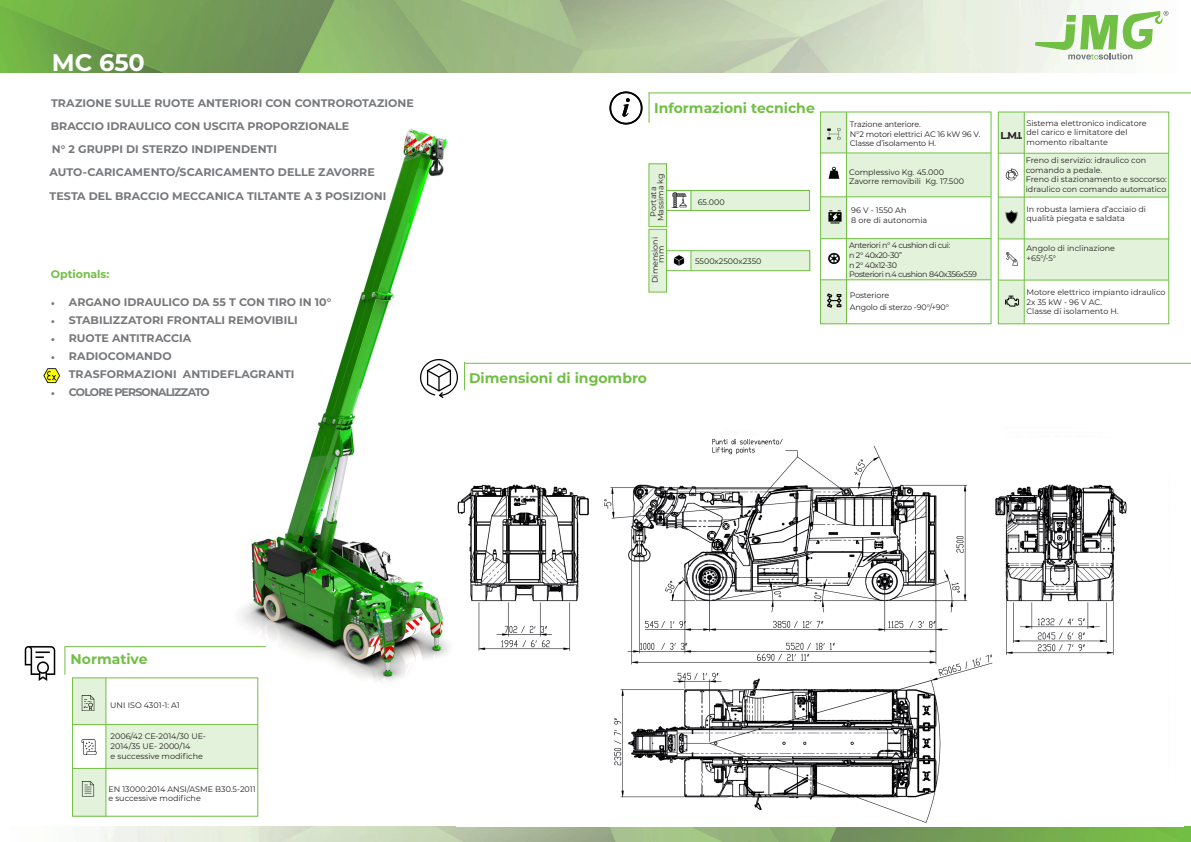
<style>
.page{position:relative;width:1191px;height:842px;background:#fff}
.page>*{position:absolute;margin:0;border:0;box-sizing:border-box;transform-origin:0 0}
.t1{font:700 24px "Montserrat";color:#fff}
.t2{font:700 14px "Montserrat";color:#71bf44}
.t3{font:700 11px "Montserrat";letter-spacing:.005em;color:#76787b}
.t4{font:700 11px "Montserrat";letter-spacing:-.075em;color:#76787b}
.t5{font:700 11px "Montserrat";letter-spacing:-.005em;color:#71bf44}
.t6{font:700 10px "Montserrat";color:#231f20}
.t7{font:8px "Montserrat";color:#231f20}
.t8{font:8px "Montserrat";letter-spacing:-.02em;color:#231f20}
.t9{font:8px "Montserrat";letter-spacing:-.045em;color:#231f20}
.t10{font:8px "Montserrat";color:#000}
.s1{font-family:"Minion Pro";font-weight:400}
</style>
<div class="page">
<img style="left:0;top:0;width:1169px;height:73px">
<img style="left:99px;top:826px;width:1092px;height:16px">
<img style="left:216px;top:129px;width:306px;height:566px">
<img style="left:43px;top:368px;width:17px;height:15px">
<img style="left:457px;top:428px;width:670px;height:395px">
<hr style="left:465px;top:363px;width:726px;height:1px;background:#71bf44">
<svg style="left:464px;top:362px;width:1px;height:28px"></svg>
<img style="left:420px;top:360px;width:38px;height:37px">
<hr style="left:648px;top:92px;width:543px;height:1px;background:#71bf44">
<svg style="left:1035px;top:11px;width:133px;height:49px"></svg>
<hr style="left:648px;top:92px;width:1px;height:31px;background:#71bf44">
<hr style="left:65px;top:646px;width:201px;height:1px;background:#71bf44">
<svg style="left:64px;top:646px;width:1px;height:29px"></svg>
<img style="left:24px;top:646px;width:32px;height:35px">
<div style="left:72px;top:678px;width:186px;height:138px;border:1px solid #71bf44"></div>
<div style="left:72px;top:678px;width:34px;height:47px;background:#e3f2da"></div>
<div style="left:106px;top:725px;width:152px;height:43px;background:#e3f2da"></div>
<div style="left:72px;top:768px;width:34px;height:48px;background:#e3f2da"></div>
<hr style="left:72px;top:724px;width:186px;height:1px;background:#71bf44">
<hr style="left:72px;top:768px;width:186px;height:1px;background:#71bf44">
<hr style="left:106px;top:678px;width:1px;height:138px;background:#71bf44">
<img style="left:81px;top:696px;width:14px;height:14px">
<img style="left:81px;top:740px;width:15px;height:15px">
<img style="left:81px;top:782px;width:14px;height:15px">
<div style="left:691px;top:251px;width:119px;height:20px;background:#e3f2da"></div>
<div style="left:690px;top:191px;width:119px;height:19px;background:#e3f2da"></div>
<div style="left:666px;top:250px;width:144px;height:21px;border:1px solid #71bf44"></div>
<div style="left:666px;top:190px;width:143px;height:21px;border:1px solid #71bf44"></div>
<div style="left:820px;top:112px;width:26px;height:41px;background:#e3f2da"></div>
<div style="left:846px;top:153px;width:144px;height:44px;background:#e3f2da"></div>
<div style="left:820px;top:197px;width:26px;height:42px;background:#e3f2da"></div>
<div style="left:846px;top:239px;width:144px;height:41px;background:#e3f2da"></div>
<div style="left:820px;top:280px;width:26px;height:44px;background:#e3f2da"></div>
<div style="left:998px;top:112px;width:26px;height:41px;background:#e3f2da"></div>
<div style="left:1024px;top:153px;width:144px;height:44px;background:#e3f2da"></div>
<div style="left:998px;top:197px;width:26px;height:42px;background:#e3f2da"></div>
<div style="left:998px;top:280px;width:26px;height:44px;background:#e3f2da"></div>
<div style="left:1024px;top:239px;width:144px;height:41px;background:#e3f2da"></div>
<div style="left:820px;top:112px;width:171px;height:212px;border:1px solid #71bf44"></div>
<hr style="left:820px;top:153px;width:171px;height:1px;background:#71bf44">
<hr style="left:820px;top:197px;width:170px;height:1px;background:#71bf44">
<hr style="left:846px;top:112px;width:1px;height:211px;background:#71bf44">
<hr style="left:820px;top:280px;width:170px;height:1px;background:#71bf44">
<hr style="left:820px;top:238px;width:171px;height:1px;background:#71bf44">
<img style="left:828px;top:166px;width:12px;height:13px">
<img style="left:828px;top:211px;width:14px;height:13px">
<img style="left:828px;top:253px;width:12px;height:12px">
<img style="left:827px;top:293px;width:15px;height:15px">
<div style="left:998px;top:112px;width:171px;height:212px;border:1px solid #71bf44"></div>
<hr style="left:998px;top:153px;width:170px;height:1px;background:#71bf44">
<hr style="left:998px;top:197px;width:170px;height:1px;background:#71bf44">
<hr style="left:1024px;top:112px;width:1px;height:212px;background:#71bf44">
<hr style="left:998px;top:280px;width:170px;height:1px;background:#71bf44">
<hr style="left:998px;top:239px;width:170px;height:1px;background:#71bf44">
<img style="left:1005px;top:168px;width:14px;height:13px">
<img style="left:1005px;top:211px;width:13px;height:13px">
<img style="left:1006px;top:252px;width:12px;height:14px">
<img style="left:1005px;top:295px;width:14px;height:12px">
<img style="left:827px;top:128px;width:14px;height:12px">
<div style="left:649px;top:164px;width:17px;height:63px;background:#e3f2da"></div>
<div style="left:649px;top:230px;width:17px;height:62px;background:#e3f2da"></div>
<svg style="left:691px;top:190px;width:1px;height:20px"></svg>
<div style="left:648px;top:164px;width:19px;height:63px;border:1px solid #71bf44"></div>
<svg style="left:690px;top:250px;width:1px;height:20px"></svg>
<img style="left:673px;top:255px;width:12px;height:11px">
<img style="left:671px;top:193px;width:15px;height:15px">
<div style="left:648px;top:229px;width:19px;height:63px;border:1px solid #71bf44"></div>
<img style="left:609px;top:91px;width:34px;height:34px">
<p class="t1" style="left:52px;top:45px;width:95px">MC 650</p>
<p class="t3" style="left:51px;top:95px;width:364px">TRAZIONE SULLE RUOTE ANTERIORI CON CONTROROTAZIONE</p>
<p class="t3" style="left:51px;top:118px;width:300px">BRACCIO IDRAULICO CON USCITA PROPORZIONALE</p>
<p class="t3" style="left:52px;top:141px;width:227px">N° 2 GRUPPI DI STERZO INDIPENDENTI</p>
<p class="t3" style="left:50px;top:164px;width:327px">AUTO-CARICAMENTO/SCARICAMENTO DELLE ZAVORRE</p>
<p class="t3" style="left:50px;top:189px;width:338px">TESTA DEL BRACCIO MECCANICA TILTANTE A 3 POSIZIONI</p>
<p class="t5" style="left:51px;top:266px;width:60px">Optionals:</p>
<p class="t3" style="left:51px;top:294px;width:282px"><span class="s1">•</span> ARGANO IDRAULICO DA 55 T CON TIRO IN 10°</p>
<p class="t3" style="left:51px;top:312px;width:248px"><span class="s1">•</span> STABILIZZATORI FRONTALI REMOVIBILI</p>
<p class="t3" style="left:51px;top:330px;width:142px"><span class="s1">•</span> RUOTE ANTITRACCIA</p>
<p class="t3" style="left:51px;top:348px;width:122px"><span class="s1">•</span> RADIOCOMANDO</p>
<p class="t3" style="left:51px;top:366px;width:245px"><span class="s1">•</span> TRASFORMAZIONI ANTIDEFLAGRANTI</p>
<p class="t4" style="left:51px;top:384px;width:160px"><span class="s1">•</span> COLORE PERSONALIZZATO</p>
<p class="t2" style="left:654px;top:98px;width:162px">Informazioni tecniche</p>
<p class="t7" style="left:655px;top:221px;width:49px;rotate:-90deg">Massima kg</p>
<p class="t7" style="left:655px;top:263px;width:18px;rotate:-90deg">mm</p>
<p class="t7" style="left:648px;top:217px;width:31px;rotate:-90deg">Portata</p>
<p class="t7" style="left:649px;top:283px;width:48px;rotate:-90deg">Dimensioni</p>
<p class="t10" style="left:698px;top:197px;width:28px">65.000</p>
<p class="t10" style="left:695px;top:255px;width:68px">5500x2500x2350</p>
<p class="t2" style="left:469px;top:368px;width:179px">Dimensioni di ingombro</p>
<p class="t8" style="left:850px;top:119px;width:73px">Trazione anteriore.</p>
<p class="t8" style="left:850px;top:128px;width:132px">N°2 motori elettrici AC 16 kW 96 V.</p>
<p class="t8" style="left:850px;top:138px;width:88px">Classe d’isolamento H.</p>
<p class="t7" style="left:849px;top:166px;width:96px">Complessivo Kg. 45.000</p>
<p class="t7" style="left:849px;top:176px;width:116px">Zavorre removibili Kg. 17.500</p>
<p class="t7" style="left:851px;top:205px;width:57px">96 V - 1550 Ah</p>
<p class="t7" style="left:851px;top:215px;width:77px">8 ore di autonomia</p>
<p class="t9" style="left:849px;top:240px;width:103px">Anteriori n° 4 cushion di cui:</p>
<p class="t7" style="left:849px;top:250px;width:54px">n 2° 40x20-30”</p>
<p class="t7" style="left:849px;top:259px;width:49px">n 2° 40x12-30</p>
<p class="t9" style="left:849px;top:269px;width:129px">Posteriori n.4 cushion 840x356x559</p>
<p class="t8" style="left:850px;top:290px;width:41px">Posteriore</p>
<p class="t8" style="left:850px;top:302px;width:101px">Angolo di sterzo -90°/+90°</p>
<p class="t7" style="left:1026px;top:117px;width:122px">Sistema elettronico indicatore</p>
<p class="t7" style="left:1026px;top:127px;width:102px">del carico e limitatore del</p>
<p class="t7" style="left:1026px;top:137px;width:83px">momento ribaltante</p>
<p class="t7" style="left:1025px;top:155px;width:122px">Freno di servizio: idraulico con</p>
<p class="t7" style="left:1025px;top:164px;width:78px">comando a pedale.</p>
<p class="t7" style="left:1025px;top:174px;width:142px">Freno di stazionamento e soccorso:</p>
<p class="t7" style="left:1025px;top:184px;width:142px">idraulico con comando automatico</p>
<p class="t7" style="left:1026px;top:203px;width:121px">In robusta lamiera d’acciaio di</p>
<p class="t7" style="left:1026px;top:213px;width:100px">qualità piegata e saldata</p>
<p class="t7" style="left:1026px;top:243px;width:90px">Angolo di inclinazione</p>
<p class="t7" style="left:1026px;top:252px;width:31px">+65°/-5°</p>
<p class="t7" style="left:1026px;top:287px;width:140px">Motore elettrico impianto idraulico</p>
<p class="t7" style="left:1026px;top:296px;width:77px">2x 35 kW - 96 V AC.</p>
<p class="t7" style="left:1026px;top:306px;width:94px">Classe di isolamento H.</p>
<p class="t6" style="left:1000px;top:128px;width:23px">L.M.I.</p>
<p class="t2" style="left:71px;top:649px;width:79px">Normative</p>
<p class="t7" style="left:110px;top:700px;width:71px">UNI ISO 4301-1: A1</p>
<p class="t7" style="left:111px;top:731px;width:97px">2006/42 CE-2014/30 UE-</p>
<p class="t7" style="left:111px;top:741px;width:81px">2014/35 UE- 2000/14</p>
<p class="t7" style="left:111px;top:750px;width:94px">e successive modifiche</p>
<p class="t7" style="left:108px;top:783px;width:149px">EN 13000:2014 ANSI/ASME B30.5-2011</p>
<p class="t7" style="left:108px;top:793px;width:94px">e successive modifiche</p>
</div>
